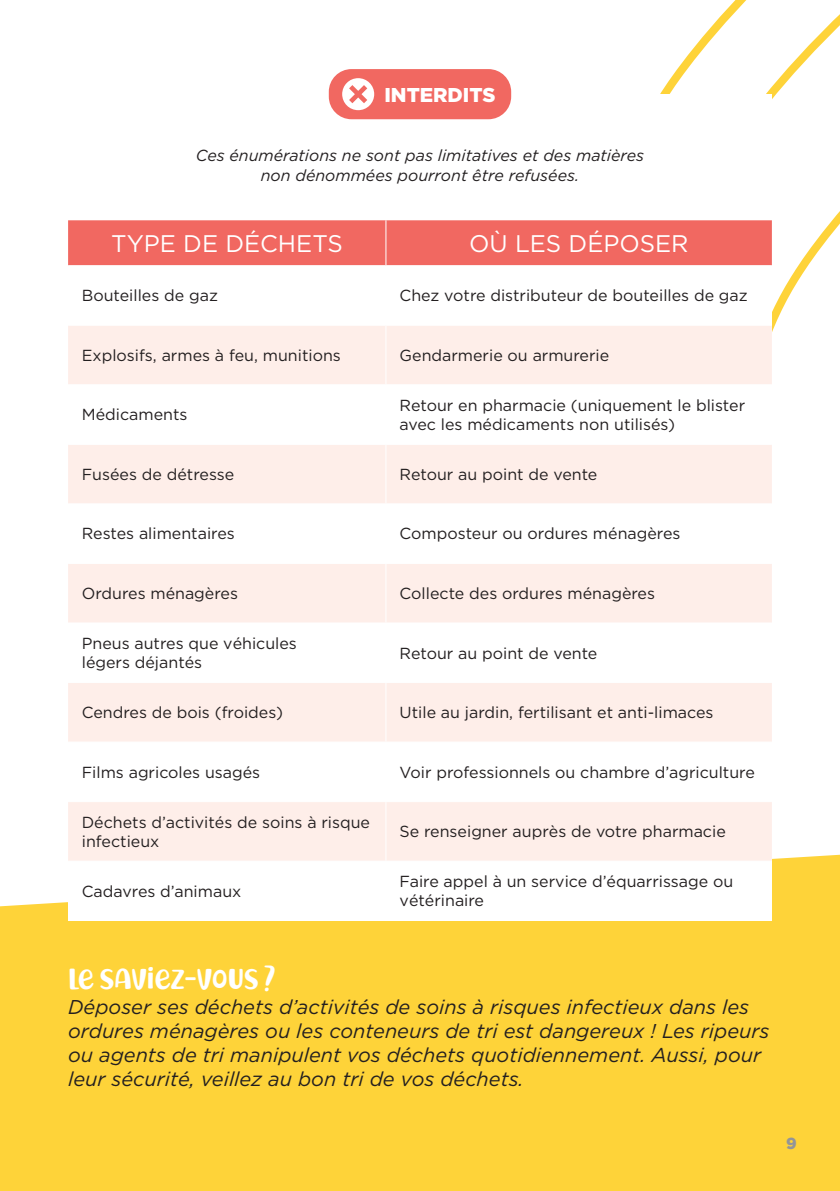
<style>
.page{position:relative;width:840px;height:1191px;background:#fff}
.page>*{position:absolute;margin:0;border:0;box-sizing:border-box;transform-origin:0 0}
.t1{font:30px "Richela Kids";letter-spacing:-.005em;color:#fff}
.t2{font:24px "Gotham";color:#fff}
.t3{font:italic 20px/24px "Gotham";color:#231f20}
.t4{font:900 20px "Gotham";color:#fff}
.t5{font:16px/19.2px "Gotham";color:#231f20}
.t6{font:italic 16px/19.2px "Gotham";color:#231f20;text-align:center}
.t7{font:900 16px "Gotham";color:#939598}
</style>
<div class="page">
<div style="left:0;top:854px;width:839px;height:337px;background:#fed339"></div>
<svg style="left:664px;top:7px;width:65px;height:87px"></svg>
<svg style="left:729px;top:0;width:110px;height:717px"></svg>
<div style="left:68px;top:94px;width:703px;height:467px;background:#fff"></div>
<div style="left:68px;top:220px;width:703px;height:45px;background:#f16861"></div>
<div style="left:68px;top:326px;width:703px;height:58px;background:#feeee9"></div>
<svg style="left:68px;top:445px;width:703px;height:475px"></svg>
<hr style="left:385px;top:220px;width:1px;height:45px;background:#fff">
<hr style="left:385px;top:326px;width:1px;height:58px;background:#fff">
<hr style="left:385px;top:445px;width:1px;height:58px;background:#fff">
<hr style="left:68px;top:503px;width:318px;height:1px;background:#fff">
<hr style="left:386px;top:503px;width:385px;height:1px;background:#fff">
<hr style="left:385px;top:504px;width:1px;height:59px;background:#fff">
<hr style="left:68px;top:563px;width:318px;height:1px;background:#fff">
<hr style="left:386px;top:563px;width:385px;height:1px;background:#fff">
<hr style="left:385px;top:564px;width:1px;height:58px;background:#fff">
<hr style="left:68px;top:622px;width:318px;height:1px;background:#fff">
<hr style="left:386px;top:622px;width:385px;height:1px;background:#fff">
<hr style="left:385px;top:623px;width:1px;height:59px;background:#fff">
<hr style="left:68px;top:682px;width:318px;height:1px;background:#fff">
<hr style="left:386px;top:682px;width:385px;height:1px;background:#fff">
<hr style="left:385px;top:683px;width:1px;height:58px;background:#fff">
<hr style="left:68px;top:741px;width:318px;height:1px;background:#fff">
<hr style="left:386px;top:741px;width:385px;height:1px;background:#fff">
<hr style="left:385px;top:742px;width:1px;height:59px;background:#fff">
<hr style="left:68px;top:801px;width:318px;height:1px;background:#fff">
<hr style="left:386px;top:801px;width:385px;height:1px;background:#fff">
<hr style="left:385px;top:802px;width:1px;height:58px;background:#fff">
<hr style="left:68px;top:860px;width:318px;height:1px;background:#fff">
<hr style="left:386px;top:860px;width:385px;height:1px;background:#fff">
<hr style="left:385px;top:861px;width:1px;height:59px;background:#fff">
<div style="left:328px;top:69px;width:183px;height:50px;background:#f16861;border-radius:23px"></div>
<svg style="left:342px;top:78px;width:32px;height:32px"></svg>
<p class="t4" style="left:384px;top:83px;width:112px">INTERDITS</p>
<p class="t6" style="left:196px;top:146px;width:450px">Ces énumérations ne sont pas limitatives et des matières non dénommées pourront être refusées.</p>
<h2 class="t2" style="left:111px;top:230px;width:233px">TYPE DE DÉCHETS</h2>
<h2 class="t2" style="left:469px;top:230px;width:221px">OÙ LES DÉPOSER</h2>
<p class="t5" style="left:82px;top:286px;width:137px">Bouteilles de gaz</p>
<p class="t5" style="left:399px;top:286px;width:349px">Chez votre distributeur de bouteilles de gaz</p>
<p class="t5" style="left:82px;top:345px;width:260px">Explosifs, armes à feu, munitions</p>
<p class="t5" style="left:399px;top:345px;width:211px">Gendarmerie ou armurerie</p>
<p class="t5" style="left:82px;top:405px;width:107px">Médicaments</p>
<p class="t5" style="left:399px;top:395px;width:347px">Retour en pharmacie (uniquement le blister avec les médicaments non utilisés)</p>
<p class="t5" style="left:82px;top:464px;width:154px">Fusées de détresse</p>
<p class="t5" style="left:399px;top:464px;width:199px">Retour au point de vente</p>
<p class="t5" style="left:82px;top:524px;width:154px">Restes alimentaires</p>
<p class="t5" style="left:399px;top:524px;width:282px">Composteur ou ordures ménagères</p>
<p class="t5" style="left:82px;top:583px;width:158px">Ordures ménagères</p>
<p class="t5" style="left:399px;top:583px;width:257px">Collecte des ordures ménagères</p>
<p class="t5" style="left:82px;top:633px;width:216px">Pneus autres que véhicules légers déjantés</p>
<p class="t5" style="left:399px;top:643px;width:199px">Retour au point de vente</p>
<p class="t5" style="left:82px;top:702px;width:202px">Cendres de bois (froides)</p>
<p class="t5" style="left:399px;top:702px;width:315px">Utile au jardin, fertilisant et anti-limaces</p>
<p class="t5" style="left:82px;top:762px;width:180px">Films agricoles usagés</p>
<p class="t5" style="left:399px;top:762px;width:356px">Voir professionnels ou chambre d’agriculture</p>
<p class="t5" style="left:82px;top:812px;width:289px">Déchets d’activités de soins à risque infectieux</p>
<p class="t5" style="left:399px;top:821px;width:327px">Se renseigner auprès de votre pharmacie</p>
<p class="t5" style="left:82px;top:881px;width:161px">Cadavres d’animaux</p>
<p class="t5" style="left:399px;top:871px;width:335px">Faire appel à un service d’équarrissage ou vétérinaire</p>
<h1 class="t1" style="left:68px;top:960px;width:208px">LE SAVIEZ-VOUS ?</h1>
<p class="t3" style="left:68px;top:995px;width:702px">Déposer ses déchets d’activités de soins à risques infectieux dans les ordures ménagères ou les conteneurs de tri est dangereux ! Les ripeurs ou agents de tri manipulent vos déchets quotidiennement. Aussi, pour leur sécurité, veillez au bon tri de vos déchets.</p>
<p class="t7" style="left:785px;top:1133px;width:12px">9</p>
</div>
